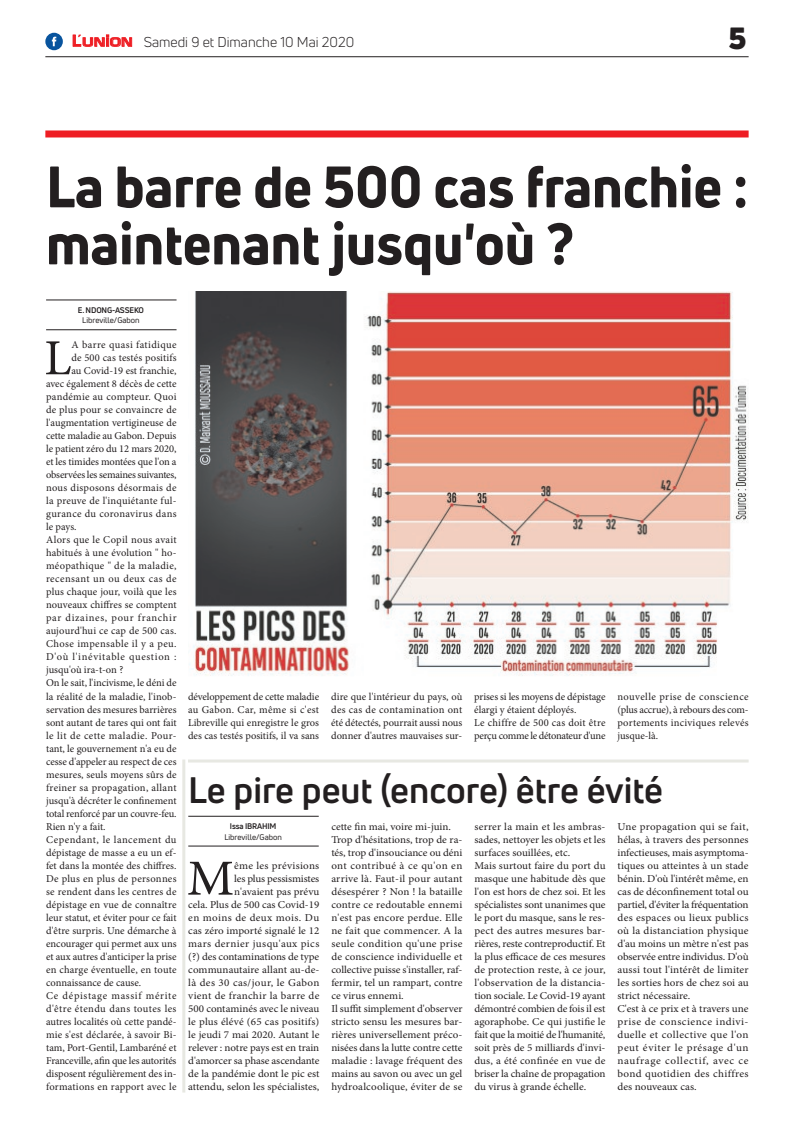
<style>
.page{position:relative;width:794px;height:1129px;background:#fff}
.page>*{position:absolute;margin:0;border:0;box-sizing:border-box;transform-origin:0 0}
.t1{font:800 57px/57px "Uni Neue";color:#231f20;scale:.95 1}
.t2{font:50.5px "Minion Pro";color:#231f20}
.t3{font:50.5px "Minion Pro";color:#231f20;scale:1.05 1}
.t4{font:700 36px "Uni Neue";color:#231f20}
.t5{font:900 30px "Uni Neue";color:#231f20}
.t6{font:14px "Uni Neue";color:#231f20}
.t7{font:10.5px/13px "Minion Pro";letter-spacing:.005em;color:#231f20;scale:1.05 1}
.t8{font:10.5px/13px "Minion Pro";letter-spacing:.005em;color:#231f20;text-align:justify}
.t9{font:10.5px "Minion Pro";letter-spacing:.025em;color:#231f20}
.t10{font:10.5px "Minion Pro";letter-spacing:.03em;color:#231f20}
.t11{font:10.5px "Minion Pro";letter-spacing:.035em;color:#231f20}
.t12{font:10.5px "Minion Pro";letter-spacing:-.02em;color:#231f20}
.t13{font:10.5px "Minion Pro";letter-spacing:.065em;color:#231f20}
.t14{font:10.5px "Minion Pro";letter-spacing:.04em;color:#231f20}
.t15{font:10.5px "Minion Pro";letter-spacing:-.015em;color:#231f20}
.t16{font:10.5px "Minion Pro";letter-spacing:.045em;color:#231f20}
.t17{font:10.5px "Minion Pro";letter-spacing:.06em;color:#231f20}
.t18{font:8px "Uni Neue";color:#231f20}
.t19{font:700 8px "Uni Neue";letter-spacing:-.02em;color:#231f20}
.s1{font-family:"Eurostile";font-weight:600;font-size:15px;color:#ee1d23}
.s2{font-family:"Eurostile";font-weight:600;font-size:11.4px;color:#ee1d23}
</style>
<div class="page">
<hr style="left:45px;top:56px;width:703px;height:1px;background:#231f20">
<div style="left:45px;top:130px;width:703px;height:7px;background:#ee1d23"></div>
<svg style="left:72px;top:34px;width:60px;height:13px"></svg>
<div style="left:45px;top:33px;width:18px;height:17px;background:#08549e;border-radius:50%"></div>
<svg style="left:52px;top:37px;width:4px;height:9px"></svg>
<hr style="left:46px;top:329px;width:130px;height:1px;background:#231f20">
<hr style="left:46px;top:300px;width:130px;height:1px;background:#231f20">
<hr style="left:188px;top:845px;width:131px;height:1px;background:#231f20">
<hr style="left:188px;top:816px;width:131px;height:1px;background:#231f20">
<img style="left:189px;top:292px;width:559px;height:384px">
<hr style="left:188px;top:759px;width:560px;height:3px;background:#e7e8e2">
<hr style="left:182px;top:759px;width:3px;height:333px;background:#e7e8e2">
<h3 class="t6" style="left:72px;top:33px;width:284px"><span class="s1">L</span><span class="s2">UNION</span> Samedi 9 et Dimanche 10 Mai 2020</h3>
<h3 class="t5" style="left:728px;top:17px;width:19px">5</h3>
<h1 class="t1" style="left:46px;top:157px;width:740px">La barre de 500 cas franchie : maintenant jusqu'où ?</h1>
<p class="t19" style="left:78px;top:305px;width:68px">E. NDONG-ASSEKO</p>
<p class="t18" style="left:82px;top:315px;width:59px">Libreville/Gabon</p>
<h2 class="t2" style="left:44px;top:324px;width:29px">L</h2>
<p class="t11" style="left:71px;top:338px;width:107px">A barre quasi fatidique</p>
<p class="t8" style="left:71px;top:351px;width:107px">de 500 cas testés positifs</p>
<p class="t8" style="left:71px;top:364px;width:107px">au Covid-19 est franchie,</p>
<p class="t8" style="left:46px;top:377px;width:132px">avec également 8 décès de cette</p>
<p class="t9" style="left:46px;top:390px;width:132px">pandémie au compteur. Quoi</p>
<p class="t8" style="left:46px;top:403px;width:132px">de plus pour se convaincre de</p>
<p class="t8" style="left:46px;top:416px;width:132px">l'augmentation vertigineuse de</p>
<p class="t8" style="left:46px;top:429px;width:132px">cette maladie au Gabon. Depuis</p>
<p class="t8" style="left:46px;top:442px;width:132px">le patient zéro du 12 mars 2020,</p>
<p class="t8" style="left:46px;top:455px;width:132px">et les timides montées que l'on a</p>
<p class="t12" style="left:46px;top:468px;width:132px">observées les semaines suivantes,</p>
<p class="t9" style="left:46px;top:481px;width:132px">nous disposons désormais de</p>
<p class="t8" style="left:46px;top:494px;width:132px">la preuve de l'inquiétante ful-</p>
<p class="t10" style="left:46px;top:507px;width:132px">gurance du coronavirus dans</p>
<p class="t8" style="left:46px;top:520px;width:32px">le pays.</p>
<p class="t9" style="left:46px;top:533px;width:132px">Alors que le Copil nous avait</p>
<p class="t8" style="left:46px;top:546px;width:132px">habitués à une évolution " ho-</p>
<p class="t10" style="left:46px;top:559px;width:132px">méopathique " de la maladie,</p>
<p class="t14" style="left:46px;top:572px;width:132px">recensant un ou deux cas de</p>
<p class="t8" style="left:46px;top:585px;width:132px">plus chaque jour, voilà que les</p>
<p class="t8" style="left:46px;top:598px;width:132px">nouveaux chiffres se comptent</p>
<p class="t13" style="left:46px;top:611px;width:132px">par dizaines, pour franchir</p>
<p class="t8" style="left:46px;top:624px;width:132px">aujourd'hui ce cap de 500 cas.</p>
<p class="t11" style="left:46px;top:637px;width:132px">Chose impensable il y a peu.</p>
<p class="t13" style="left:46px;top:650px;width:132px">D'où l'inévitable question :</p>
<p class="t8" style="left:46px;top:663px;width:79px">jusqu'où ira-t-on ?</p>
<p class="t8" style="left:46px;top:676px;width:132px">On le sait, l'incivisme, le déni de</p>
<p class="t8" style="left:46px;top:689px;width:132px">la réalité de la maladie, l'inob-</p>
<p class="t8" style="left:46px;top:702px;width:132px">servation des mesures barrières</p>
<p class="t8" style="left:46px;top:715px;width:132px">sont autant de tares qui ont fait</p>
<p class="t14" style="left:46px;top:728px;width:132px">le lit de cette maladie. Pour-</p>
<p class="t8" style="left:46px;top:741px;width:132px">tant, le gouvernement n'a eu de</p>
<p class="t8" style="left:46px;top:754px;width:132px">cesse d'appeler au respect de ces</p>
<p class="t8" style="left:46px;top:767px;width:132px">mesures, seuls moyens sûrs de</p>
<p class="t10" style="left:46px;top:780px;width:132px">freiner sa propagation, allant</p>
<p class="t8" style="left:46px;top:793px;width:132px">jusqu'à décréter le confinement</p>
<p class="t12" style="left:46px;top:806px;width:132px">total renforcé par un couvre-feu.</p>
<p class="t8" style="left:46px;top:819px;width:61px">Rien n'y a fait.</p>
<p class="t16" style="left:46px;top:832px;width:132px">Cependant, le lancement du</p>
<p class="t8" style="left:46px;top:845px;width:132px">dépistage de masse a eu un ef-</p>
<p class="t8" style="left:46px;top:858px;width:132px">fet dans la montée des chiffres.</p>
<p class="t9" style="left:46px;top:871px;width:132px">De plus en plus de personnes</p>
<p class="t8" style="left:46px;top:884px;width:132px">se rendent dans les centres de</p>
<p class="t8" style="left:46px;top:897px;width:132px">dépistage en vue de connaître</p>
<p class="t8" style="left:46px;top:910px;width:132px">leur statut, et éviter pour ce fait</p>
<p class="t8" style="left:46px;top:923px;width:132px">d'être surpris. Une démarche à</p>
<p class="t8" style="left:46px;top:936px;width:132px">encourager qui permet aux uns</p>
<p class="t8" style="left:46px;top:949px;width:132px">et aux autres d'anticiper la prise</p>
<p class="t8" style="left:46px;top:962px;width:132px">en charge éventuelle, en toute</p>
<p class="t8" style="left:46px;top:975px;width:97px">connaissance de cause.</p>
<p class="t17" style="left:46px;top:988px;width:132px">Ce dépistage massif mérite</p>
<p class="t11" style="left:46px;top:1001px;width:132px">d'être étendu dans toutes les</p>
<p class="t8" style="left:46px;top:1014px;width:132px">autres localités où cette pandé-</p>
<p class="t8" style="left:46px;top:1027px;width:132px">mie s'est déclarée, à savoir Bi-</p>
<p class="t8" style="left:46px;top:1040px;width:132px">tam, Port-Gentil, Lambaréné et</p>
<p class="t15" style="left:46px;top:1053px;width:132px">Franceville, afin que les autorités</p>
<p class="t8" style="left:46px;top:1066px;width:132px">disposent régulièrement des in-</p>
<p class="t8" style="left:46px;top:1079px;width:132px">formations en rapport avec le</p>
<p class="t8" style="left:188px;top:689px;width:133px">développement de cette maladie au Gabon. Car, même si c'est Libreville qui enregistre le gros des cas testés positifs, il va sans</p>
<p class="t8" style="left:331px;top:689px;width:133px">dire que l'intérieur du pays, où des cas de contamination ont été détectés, pourrait aussi nous donner d'autres mauvaises sur-</p>
<p class="t8" style="left:474px;top:689px;width:133px;text-align:left">prises si les moyens de dépistage élargi y étaient déployés.<br>Le chiffre de 500 cas doit être perçu comme le détonateur d'une</p>
<p class="t8" style="left:617px;top:689px;width:133px">nouvelle prise de conscience (plus accrue), à rebours des com&shy;portements inciviques relevés jusque-là.</p>
<h3 class="t4" style="left:188px;top:767px;width:476px">Le pire peut (encore) être évité</h3>
<p class="t19" style="left:230px;top:821px;width:48px">Issa IBRAHIM</p>
<p class="t18" style="left:224px;top:831px;width:59px">Libreville/Gabon</p>
<p class="t7" style="left:331px;top:819px;width:126px">cette fin mai, voire mi-juin.<br>Trop d'hésitations, trop de ra&shy;tés, trop d'insouciance ou déni ont contribué à ce qu'on en arrive là. Faut-il pour autant désespérer ? Non ! la bataille contre ce redoutable ennemi n'est pas encore perdue. Elle ne fait que commencer. A la seule condition qu'une prise de conscience individuelle et collective puisse s'installer, raf&shy;fermir, tel un rampart, contre ce virus ennemi.<br>Il suffit simplement d'observer stricto sensu les mesures bar&shy;rières universellement préco&shy;nisées dans la lutte contre cette maladie : lavage fréquent des mains au savon ou avec un gel hydroalcoolique, éviter de se</p>
<p class="t7" style="left:474px;top:819px;width:126px">serrer la main et les ambras&shy;sades, nettoyer les objets et les surfaces souillées, etc.<br>Mais surtout faire du port du masque une habitude dès que l'on est hors de chez soi. Et les spécialistes sont unanimes que le port du masque, sans le res&shy;pect des autres mesures bar&shy;rières, reste contreproductif. Et la plus efficace de ces mesures de protection reste, à ce jour, l'observation de la distancia&shy;tion sociale. Le Covid-19 ayant démontré combien de fois il est agoraphobe. Ce qui justifie le fait que la moitié de l'humanité, soit près de 5 milliards d'invi&shy;dus, a été confinée en vue de briser la chaîne de propagation du virus à grande échelle.</p>
<p class="t7" style="left:617px;top:819px;width:126px">Une propagation qui se fait, hélas, à travers des personnes infectieuses, mais asymptoma&shy;tiques ou atteintes à un stade bénin. D'où l'intérêt même, en cas de déconfinement total ou partiel, d'éviter la fréquentation des espaces ou lieux publics où la distanciation physique d'au moins un mètre n'est pas observée entre individus. D'où aussi tout l'intérêt de limiter les sorties hors de chez soi au strict nécessaire.<br>C'est à ce prix et à travers une prise de conscience indivi&shy;duelle et collective que l'on peut éviter le présage d'un naufrage collectif, avec ce bond quotidien des chiffres des nouveaux cas.</p>
<p class="t7" style="left:188px;top:858px;width:126px;text-align:right">ême les prévisions<br>les plus pessismistes<br>n'avaient pas prévu<br>cela. Plus de 500 cas Covid-19 en moins de deux mois. Du cas zéro importé signalé le 12 mars dernier jusqu'aux pics (?) des contaminations de type communautaire allant au-de&shy;là des 30 cas/jour, le Gabon vient de franchir la barre de<br>500 contaminés avec le niveau le plus élévé (65 cas positifs) le jeudi 7 mai 2020. Autant le relever : notre pays est en train d'amorcer sa phase ascendante de la pandémie dont le pic est attendu, selon les spécialistes,</p>
<h2 class="t3" style="left:187px;top:844px;width:46px">M</h2>
</div>
